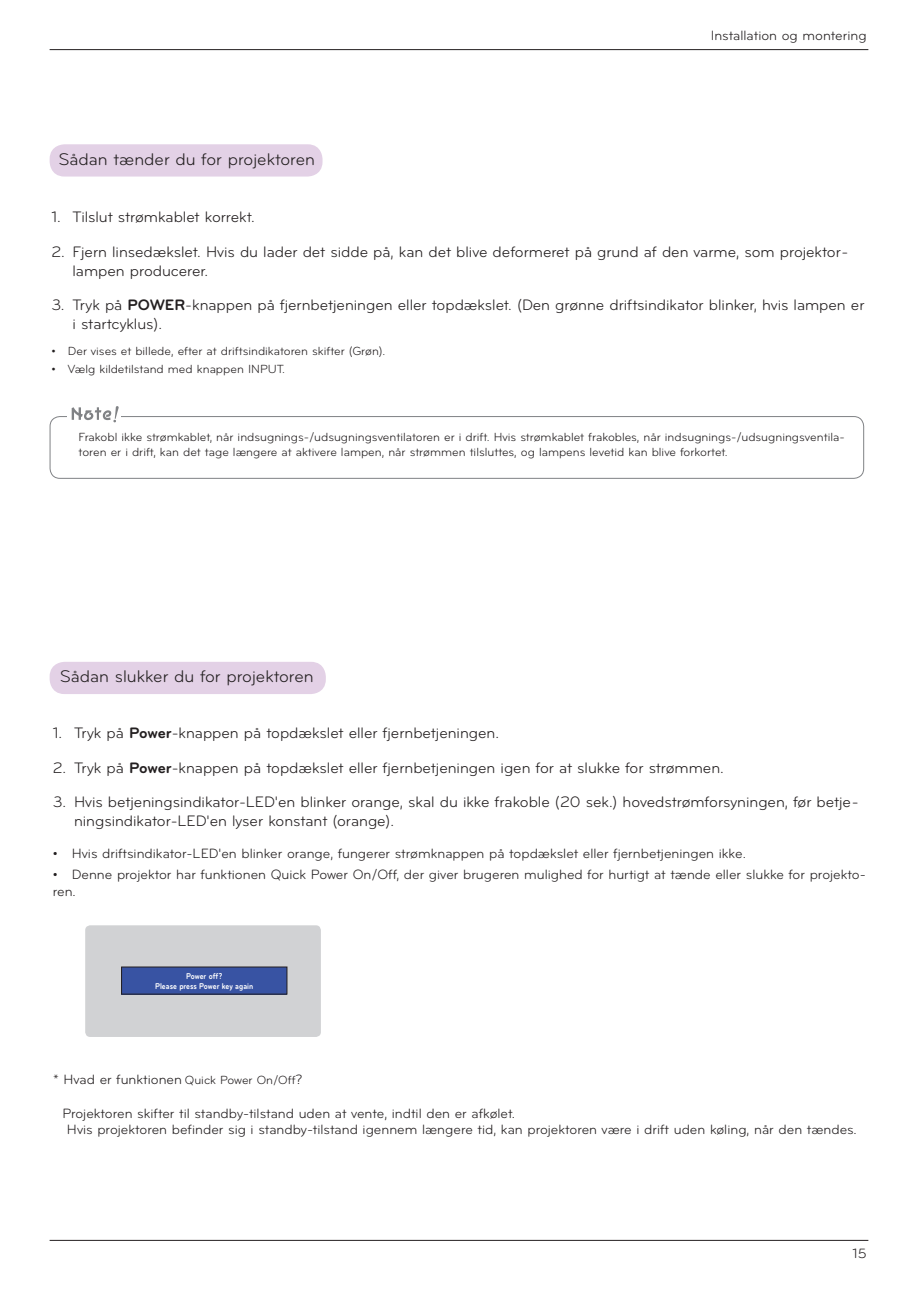
<style>
.page{position:relative;width:918px;height:1290px;background:#fff}
.page>*{position:absolute;margin:0;border:0;box-sizing:border-box;transform-origin:0 0}
.t1{font:17.5px "Bryant LG";color:#231f20}
.t2{font:15.75px/18.9px "Bryant LG";letter-spacing:-.005em;color:#231f20}
.t3{font:14px/17.5px "Bryant LG";color:#231f20}
.t4{font:12.25px/14.7px "Bryant LG";color:#231f20}
.t5{font:700 8.75px/10.5px "Bryant LG";color:#fff;text-align:center;scale:.85 1}
.s1{font-weight:700}
.s2{font-size:12.25px}
</style>
<div class="page">
<hr style="left:50px;top:49px;width:818px;height:1px;background:#231f20">
<hr style="left:50px;top:1240px;width:818px;height:1px;background:#231f20">
<div style="left:50px;top:416px;width:814px;height:63px;border:1px solid #808285;border-radius:10px"></div>
<div style="left:68px;top:400px;width:53px;height:27px;background:#fff"></div>
<svg style="left:72px;top:406px;width:47px;height:16px"></svg>
<div style="left:50px;top:144px;width:272px;height:33px;background:#e3d1e6;border-radius:15px"></div>
<div style="left:50px;top:662px;width:276px;height:32px;background:#e3d1e6;border-radius:15px"></div>
<div style="left:85px;top:925px;width:236px;height:112px;background:#d1d2d4;border-radius:5px"></div>
<div style="left:122px;top:967px;width:165px;height:27px;background:#3853a3"></div>
<p class="t1" style="left:58px;top:148px;width:258px">Sådan tænder du for projektoren</p>
<p class="t3" style="left:711px;top:26px;width:157px">Installation og montering</p>
<p class="t2" style="left:51px;top:208px;width:205px">1. Tilslut strømkablet korrekt.</p>
<p class="t2" style="left:73px;top:242px;width:777px;text-indent:-21px">2. Fjern linsedækslet. Hvis du lader det sidde på, kan det blive deformeret på grund af den varme, som projektor&shy;lampen producerer.</p>
<p class="t2" style="left:73px;top:296px;width:793px;text-indent:-21px">3. Tryk på <span class="s1">POWER</span>-knappen på fjernbetjeningen eller topdækslet. (Den grønne driftsindikator blinker, hvis lampen er i startcyklus).</p>
<p class="t4" style="left:51px;top:343px;width:335px">• Der vises et billede, efter at driftsindikatoren skifter (Grøn).</p>
<p class="t4" style="left:51px;top:361px;width:235px">• Vælg kildetilstand med knappen INPUT.</p>
<p class="t4" style="left:79px;top:430px;width:767px">Frakobl ikke strømkablet, når indsugnings-/udsugningsventilatoren er i drift. Hvis strømkablet frakobles, når indsugnings-/udsugningsventila&shy;toren er i drift, kan det tage længere at aktivere lampen, når strømmen tilsluttes, og lampens levetid kan blive forkortet.</p>
<p class="t1" style="left:60px;top:666px;width:255px">Sådan slukker du for projektoren</p>
<p class="t2" style="left:53px;top:723px;width:448px">1. Tryk på <span class="s1">Power</span>-knappen på topdækslet eller fjernbetjeningen.</p>
<p class="t2" style="left:53px;top:758px;width:672px">2. Tryk på <span class="s1">Power</span>-knappen på topdækslet eller fjernbetjeningen igen for at slukke for strømmen.</p>
<p class="t2" style="left:74px;top:793px;width:786px;text-indent:-21px">3. Hvis betjeningsindikator-LED'en blinker orange, skal du ikke frakoble (20 sek.) hovedstrømforsyningen, før betje&shy;ningsindikator-LED'en lyser konstant (orange).</p>
<p class="t3" style="left:53px;top:844px;width:694px">• Hvis driftsindikator-LED'en blinker orange, fungerer strømknappen på topdækslet eller fjernbetjeningen ikke.</p>
<p class="t3" style="left:53px;top:865px;width:814px">• Denne projektor har funktionen Quick Power On/Off, der giver brugeren mulighed for hurtigt at tænde eller slukke for projekto&shy;ren.</p>
<p class="t5" style="left:155px;top:970px;width:117px">Power off?<br>Please press Power key again</p>
<p class="t3" style="left:53px;top:1071px;width:251px">* Hvad er funktionen <span class="s2">Quick Power On/Off</span>?</p>
<p class="t3" style="left:67px;top:1105px;width:791px;line-height:16.8px;text-indent:-5px">Projektoren skifter til standby-tilstand uden at vente, indtil den er afkølet.<br>Hvis projektoren befinder sig i standby-tilstand igennem længere tid, kan projektoren være i drift uden køling, når den tændes.</p>
<p class="t3" style="left:852px;top:1244px;width:15px">15</p>
</div>
